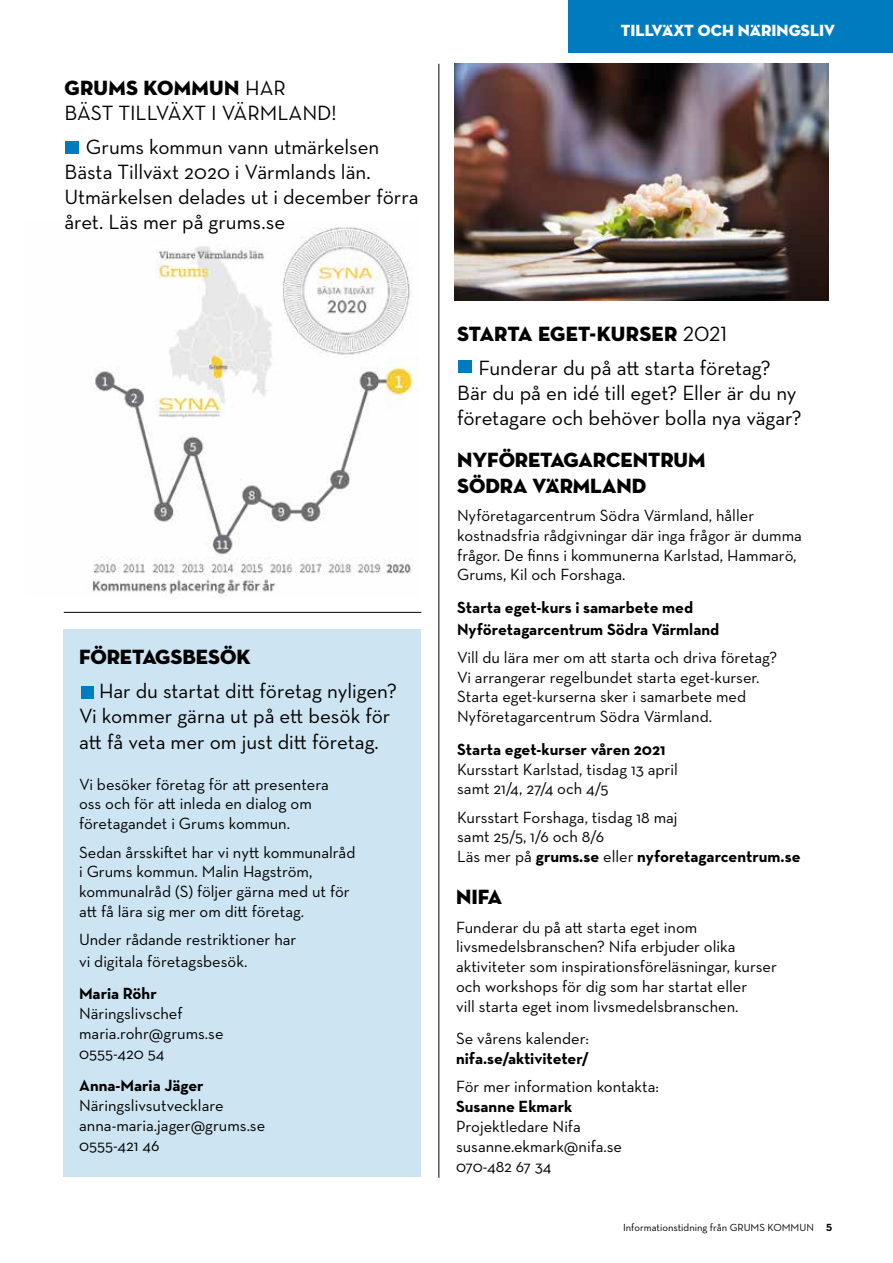
<style>
.page{position:relative;width:893px;height:1263px;background:#fff}
.page>*{position:absolute;margin:0;border:0;box-sizing:border-box;transform-origin:0 0}
.t1{font:21px/25.2px "Neutraface Text";color:#000}
.t2{font:21px/25.2px "Neutraface Display Titling";color:#000}
.t3{font:16.5px/19.8px "Neutraface Text";color:#000}
.t4{font:700 16.5px/21.6px "Neutraface Text";color:#000}
.t5{font:16.5px "Neutraface Display Titling";color:#fff}
.t6{font:10.5px "Neutraface Text";color:#000}
.s1{font-family:"Neutraface Text"}
.s2{font-weight:700}
</style>
<div class="page">
<div style="left:63px;top:629px;width:358px;height:548px;background:#cde5f2"></div>
<div style="left:568px;top:0;width:325px;height:53px;background:#007bc0"></div>
<div style="left:65px;top:141px;width:14px;height:13px;background:#007bc0"></div>
<hr style="left:439px;top:64px;width:1px;height:1114px;background:#000">
<hr style="left:64px;top:612px;width:357px;height:1px;background:#000">
<div style="left:81px;top:686px;width:13px;height:13px;background:#007bc0"></div>
<div style="left:458px;top:360px;width:13px;height:13px;background:#007bc0"></div>
<img style="left:93px;top:227px;width:326px;height:368px">
<img style="left:156px;top:243px;width:122px;height:176px">
<img style="left:455px;top:64px;width:373px;height:236px">
<p class="t2" style="left:64px;top:75px;width:223px">GRUMS KOMMUN <span class="s1">HAR</span></p>
<p class="t1" style="left:86px;top:96px;width:295px;line-height:33.8px;text-indent:-21px">BÄST TILLVÄXT I VÄRMLAND!<br>Grums kommun vann utmärkelsen</p>
<p class="t1" style="left:64px;top:159px;width:356px">Bästa Tillväxt 2020 i Värmlands län.<br>Utmärkelsen delades ut i december förra året. Läs mer på grums.se</p>
<p class="t2" style="left:79px;top:645px;width:173px">FÖRETAGSBESÖK</p>
<p class="t1" style="left:79px;top:678px;width:319px;text-indent:20px">Har du startat ditt företag nyligen?<br>Vi kommer gärna ut på ett besök för att få veta mer om just ditt företag.</p>
<p class="t3" style="left:79px;top:774px;width:251px">Vi besöker företag för att presentera oss och för att inleda en dialog om företagandet i Grums kommun.</p>
<p class="t3" style="left:79px;top:842px;width:278px">Sedan årsskiftet har vi nytt kommunalråd i Grums kommun. Malin Hagström, kommunalråd (S) följer gärna med ut för att få lära sig mer om ditt företag.</p>
<p class="t3" style="left:79px;top:928px;width:219px;line-height:21.6px">Under rådande restriktioner har vi digitala företagsbesök.</p>
<p class="t4" style="left:79px;top:983px;width:79px">Maria Röhr</p>
<p class="t3" style="left:79px;top:1003px;width:146px">Näringslivschef maria.rohr@grums.se<br>0555-420 54</p>
<p class="t4" style="left:79px;top:1075px;width:126px">Anna-Maria Jäger</p>
<p class="t3" style="left:79px;top:1095px;width:188px">Näringslivsutvecklare anna-maria.jager@grums.se<br>0555-421 46</p>
<p class="t5" style="left:621px;top:20px;width:216px">TILLVÄXT OCH NÄRINGSLIV</p>
<p class="t2" style="left:457px;top:321px;width:272px">STARTA EGET-KURSER <span class="s1">2021</span></p>
<p class="t1" style="left:457px;top:355px;width:346px;text-align:center">Funderar du på att starta företag?<br>Bär du på en idé till eget? Eller är du ny företagare och behöver bolla nya vägar?</p>
<p class="t2" style="left:457px;top:448px;width:250px">NYFÖRETAGARCENTRUM<br>SÖDRA VÄRMLAND</p>
<p class="t3" style="left:457px;top:505px;width:346px">Nyföretagarcentrum Södra Värmland, håller kostnadsfria rådgivningar där inga frågor är dumma frågor. De finns i kommunerna Karlstad, Hammarö, Grums, Kil och Forshaga.</p>
<p class="t4" style="left:457px;top:596px;width:264px">Starta eget-kurs i samarbete med<br>Nyföretagarcentrum Södra Värmland</p>
<p class="t3" style="left:457px;top:647px;width:322px">Vill du lära mer om att starta och driva företag?<br>Vi arrangerar regelbundet starta eget-kurser.<br>Starta eget-kurserna sker i samarbete med Nyföretagarcentrum Södra Värmland.</p>
<p class="t4" style="left:457px;top:738px;width:210px">Starta eget-kurser våren 2021</p>
<p class="t3" style="left:457px;top:759px;width:222px">Kursstart Karlstad, tisdag 13 april samt 21/4, 27/4 och 4/5</p>
<p class="t3" style="left:457px;top:807px;width:345px">Kursstart Forshaga, tisdag 18 maj<br>samt 25/5, 1/6 och 8/6<br>Läs mer på <span class="s2">grums.se</span> eller <span class="s2">nyforetagarcentrum.se</span></p>
<p class="t2" style="left:456px;top:885px;width:48px">NIFA</p>
<p class="t3" style="left:456px;top:917px;width:322px">Funderar du på att starta eget inom livsmedelsbranschen? Nifa erbjuder olika aktiviteter som inspirationsföreläsningar, kurser och workshops för dig som har startat eller<br>vill starta eget inom livsmedelsbranschen.</p>
<p class="t3" style="left:456px;top:1029px;width:134px">Se vårens kalender:</p>
<p class="t4" style="left:456px;top:1047px;width:134px">nifa.se/aktiviteter/</p>
<p class="t3" style="left:456px;top:1077px;width:204px">För mer information kontakta:</p>
<p class="t4" style="left:456px;top:1096px;width:118px">Susanne Ekmark</p>
<p class="t3" style="left:456px;top:1116px;width:168px">Projektledare Nifa susanne.ekmark@nifa.se<br>070-482 67 34</p>
<p class="t6" style="left:623px;top:1220px;width:211px">Informationstidning från GRUMS KOMMUN <span class="s2">5</span></p>
</div>
